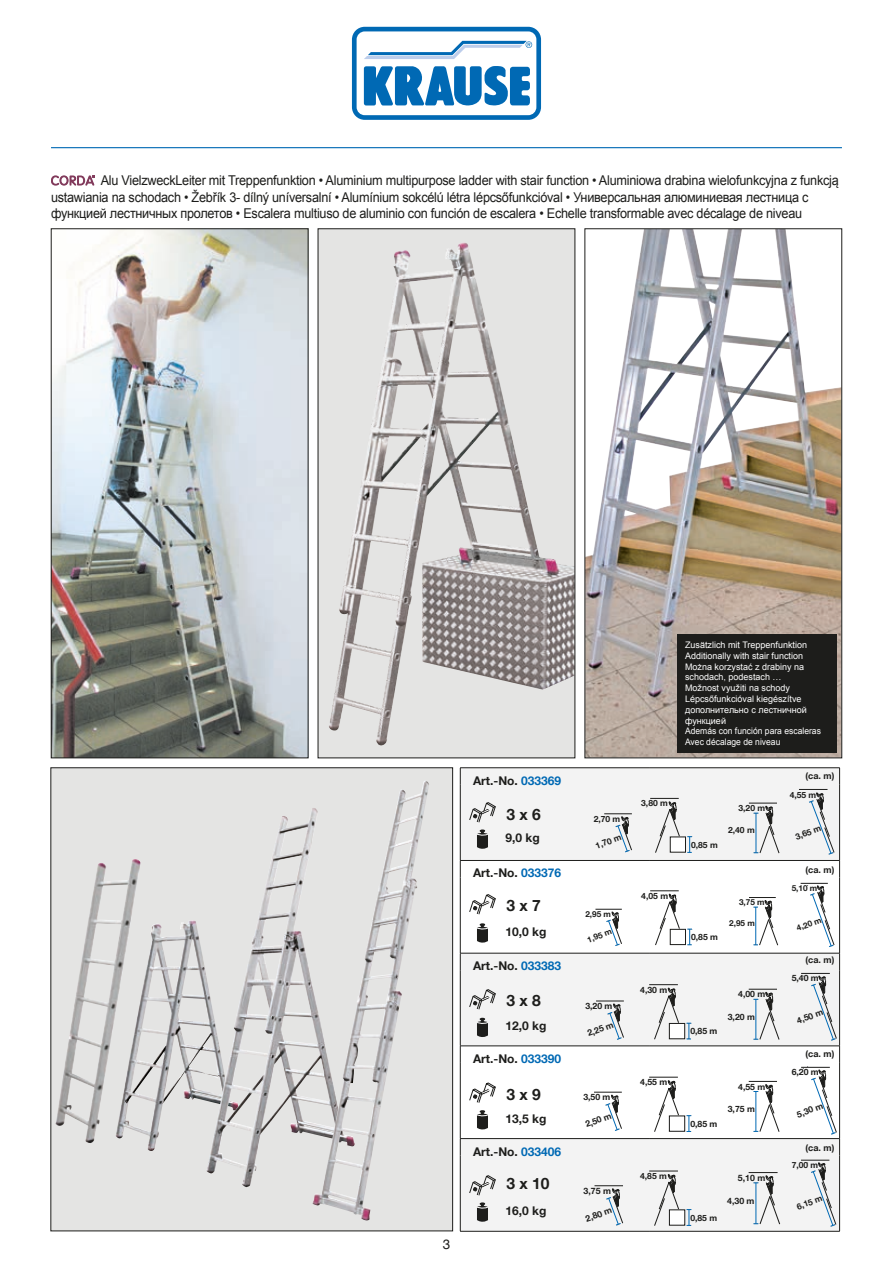
<style>
.page{position:relative;width:893px;height:1263px;background:#fff}
.page>*{position:absolute;margin:0;border:0;box-sizing:border-box;transform-origin:0 0}
.t1{font:700 15.6px "Helvetica Neue LT";color:#1d1d1b}
.t2{font:13.5px/16.2px "Arial";letter-spacing:-.02em;color:#1d1d1b;scale:.94 1}
.t3{font:13.5px "Helvetica Neue LT";color:#1d1d1b}
.t4{font:700 12px "Helvetica Neue LT";color:#1d1d1b}
.t5{font:9px/10.8px "Arial";color:#fff}
.t6{font:700 9px "Helvetica Neue LT";color:#1d1d1b}
.t7{font:700 8.7px "Helvetica Neue LT";color:#1d1d1b}
.t8{font:700 8.55px "Helvetica Neue LT";color:#1d1d1b}
.t9{font:700 8.4px "Helvetica Neue LT";color:#1d1d1b}
.t10{font:700 8.25px "Helvetica Neue LT";color:#1d1d1b}
.s1{color:#0069b4}
</style>
<div class="page">
<hr style="left:51px;top:147px;width:791px;height:1px;background:#0069b4">
<svg style="left:352px;top:27px;width:189px;height:93px"></svg>
<div style="left:461px;top:768px;width:378px;height:463px;background:#f3f3f3"></div>
<svg style="left:461px;top:861px;width:378px;height:277px"></svg>
<hr style="left:460px;top:767px;width:190px;height:1px;background:#1d1d1b">
<svg style="left:460px;top:768px;width:1px;height:17px"></svg>
<hr style="left:650px;top:767px;width:190px;height:1px;background:#1d1d1b">
<hr style="left:460px;top:785px;width:1px;height:75px;background:#1d1d1b">
<hr style="left:839px;top:785px;width:1px;height:75px;background:#1d1d1b">
<hr style="left:460px;top:860px;width:190px;height:1px;background:#1d1d1b">
<svg style="left:460px;top:861px;width:1px;height:16px"></svg>
<hr style="left:650px;top:860px;width:190px;height:1px;background:#1d1d1b">
<svg style="left:839px;top:861px;width:1px;height:16px"></svg>
<hr style="left:460px;top:877px;width:1px;height:76px;background:#1d1d1b">
<hr style="left:839px;top:877px;width:1px;height:76px;background:#1d1d1b">
<hr style="left:460px;top:953px;width:190px;height:1px;background:#1d1d1b">
<svg style="left:460px;top:953px;width:1px;height:17px"></svg>
<hr style="left:650px;top:953px;width:190px;height:1px;background:#1d1d1b">
<hr style="left:460px;top:970px;width:1px;height:76px;background:#1d1d1b">
<hr style="left:460px;top:1045px;width:190px;height:1px;background:#1d1d1b">
<svg style="left:460px;top:1046px;width:1px;height:17px"></svg>
<hr style="left:650px;top:1045px;width:190px;height:1px;background:#1d1d1b">
<hr style="left:460px;top:1063px;width:1px;height:75px;background:#1d1d1b">
<hr style="left:460px;top:1138px;width:190px;height:1px;background:#1d1d1b">
<svg style="left:460px;top:1139px;width:1px;height:16px"></svg>
<hr style="left:650px;top:1138px;width:190px;height:1px;background:#1d1d1b">
<hr style="left:460px;top:1155px;width:1px;height:76px;background:#1d1d1b">
<hr style="left:839px;top:1155px;width:1px;height:76px;background:#1d1d1b">
<hr style="left:460px;top:1231px;width:190px;height:1px;background:#1d1d1b">
<hr style="left:650px;top:1231px;width:190px;height:1px;background:#1d1d1b">
<svg style="left:476px;top:829px;width:13px;height:20px"></svg>
<svg style="left:476px;top:923px;width:13px;height:19px"></svg>
<svg style="left:476px;top:1018px;width:13px;height:19px"></svg>
<svg style="left:476px;top:1110px;width:13px;height:19px"></svg>
<svg style="left:476px;top:1202px;width:13px;height:20px"></svg>
<svg style="left:469px;top:1175px;width:27px;height:21px"></svg>
<svg style="left:469px;top:1082px;width:27px;height:21px"></svg>
<svg style="left:469px;top:989px;width:27px;height:21px"></svg>
<svg style="left:469px;top:894px;width:27px;height:21px"></svg>
<svg style="left:469px;top:802px;width:27px;height:21px"></svg>
<svg style="left:584px;top:228px;width:258px;height:530px"></svg>
<div style="left:50px;top:767px;width:403px;height:464px;background:#e4e4e3"></div>
<img style="left:53px;top:231px;width:253px;height:525px">
<div style="left:51px;top:229px;width:257px;height:529px;border:1px solid #1d1d1b"></div>
<img style="left:56px;top:859px;width:84px;height:285px">
<div style="left:677px;top:634px;width:160px;height:119px;background:#1d1d1b"></div>
<svg style="left:604px;top:813px;width:29px;height:39px"></svg>
<svg style="left:749px;top:803px;width:31px;height:51px"></svg>
<svg style="left:51px;top:175px;width:44px;height:10px"></svg>
<svg style="left:799px;top:768px;width:41px;height:87px"></svg>
<svg style="left:650px;top:798px;width:31px;height:56px"></svg>
<svg style="left:687px;top:836px;width:5px;height:17px"></svg>
<div style="left:670px;top:837px;width:15px;height:15px;background:#fff"></div>
<div style="left:670px;top:836px;width:16px;height:17px;border:1px solid #1d1d1b"></div>
<svg style="left:596px;top:1001px;width:29px;height:39px"></svg>
<svg style="left:595px;top:909px;width:28px;height:37px"></svg>
<svg style="left:594px;top:1092px;width:29px;height:39px"></svg>
<svg style="left:749px;top:989px;width:31px;height:52px"></svg>
<svg style="left:749px;top:1081px;width:31px;height:52px"></svg>
<svg style="left:749px;top:897px;width:30px;height:49px"></svg>
<svg style="left:649px;top:984px;width:31px;height:56px"></svg>
<svg style="left:687px;top:1023px;width:4px;height:17px"></svg>
<div style="left:669px;top:1023px;width:16px;height:16px;background:#fff"></div>
<div style="left:669px;top:1023px;width:16px;height:16px;border:1px solid #1d1d1b"></div>
<svg style="left:801px;top:883px;width:34px;height:64px"></svg>
<svg style="left:649px;top:1077px;width:31px;height:56px"></svg>
<svg style="left:687px;top:1115px;width:4px;height:17px"></svg>
<div style="left:669px;top:1116px;width:16px;height:15px;background:#fff"></div>
<div style="left:669px;top:1115px;width:16px;height:17px;border:1px solid #1d1d1b"></div>
<svg style="left:594px;top:1185px;width:30px;height:41px"></svg>
<svg style="left:749px;top:1172px;width:32px;height:53px"></svg>
<svg style="left:801px;top:953px;width:39px;height:274px"></svg>
<svg style="left:649px;top:1171px;width:31px;height:56px"></svg>
<svg style="left:687px;top:1209px;width:4px;height:17px"></svg>
<div style="left:669px;top:1210px;width:16px;height:15px;background:#fff"></div>
<div style="left:669px;top:1209px;width:16px;height:17px;border:1px solid #1d1d1b"></div>
<svg style="left:687px;top:929px;width:5px;height:16px"></svg>
<div style="left:670px;top:929px;width:15px;height:15px;background:#fff"></div>
<div style="left:670px;top:929px;width:16px;height:16px;border:1px solid #1d1d1b"></div>
<svg style="left:650px;top:890px;width:31px;height:56px"></svg>
<svg style="left:318px;top:228px;width:257px;height:530px;background:#cfcdcd"></svg>
<img style="left:116px;top:920px;width:90px;height:231px">
<img style="left:206px;top:808px;width:106px;height:379px">
<img style="left:312px;top:781px;width:117px;height:440px">
<p class="t2" style="left:51px;top:173px;width:839px;text-indent:50px">Alu VielzweckLeiter mit Treppenfunktion • Aluminium multipurpose ladder with stair function • Aluminiowa drabina wielofunkcyjna z funkcją ustawiania na schodach • Žebřík 3- dílný uníversalní • Alumínium sokcélú létra lépcsőfunkcióval • Универсальная алюминиевая лестница с функцией лестничных пролетов • Escalera multiuso de aluminio con función de escalera • Echelle transformable avec décalage de niveau</p>
<p class="t3" style="left:443px;top:1236px;width:9px">3</p>
<p class="t4" style="left:473px;top:773px;width:90px">Art.-No. <span class="s1">033369</span></p>
<p class="t1" style="left:506px;top:804px;width:36px">3 x 6</p>
<p class="t4" style="left:505px;top:830px;width:36px">9,0 kg</p>
<p class="t4" style="left:473px;top:866px;width:90px">Art.-No. <span class="s1">033376</span></p>
<p class="t1" style="left:506px;top:895px;width:36px">3 x 7</p>
<p class="t4" style="left:505px;top:924px;width:42px">10,0 kg</p>
<p class="t4" style="left:473px;top:958px;width:90px">Art.-No. <span class="s1">033383</span></p>
<p class="t1" style="left:506px;top:991px;width:36px">3 x 8</p>
<p class="t4" style="left:505px;top:1019px;width:42px">12,0 kg</p>
<p class="t4" style="left:473px;top:1051px;width:90px">Art.-No. <span class="s1">033390</span></p>
<p class="t1" style="left:506px;top:1084px;width:36px">3 x 9</p>
<p class="t4" style="left:505px;top:1111px;width:42px">13,5 kg</p>
<p class="t4" style="left:473px;top:1144px;width:90px">Art.-No. <span class="s1">033406</span></p>
<p class="t1" style="left:506px;top:1174px;width:45px">3 x 10</p>
<p class="t4" style="left:505px;top:1203px;width:42px">16,0 kg</p>
<p class="t8" style="left:594px;top:813px;width:28px">2,70 m</p>
<p class="t8" style="left:594px;top:841px;width:28px;rotate:-20deg">1,70 m</p>
<p class="t10" style="left:585px;top:909px;width:27px">2,95 m</p>
<p class="t10" style="left:586px;top:935px;width:27px;rotate:-20deg">1,95 m</p>
<p class="t7" style="left:585px;top:1001px;width:29px">3,20 m</p>
<p class="t7" style="left:586px;top:1028px;width:29px;rotate:-20deg">2,25 m</p>
<p class="t7" style="left:583px;top:1092px;width:29px">3,50 m</p>
<p class="t7" style="left:584px;top:1119px;width:29px;rotate:-20deg">2,50 m</p>
<p class="t7" style="left:584px;top:1185px;width:29px">3,75 m</p>
<p class="t7" style="left:584px;top:1214px;width:29px;rotate:-20deg">2,80 m</p>
<p class="t5" style="left:685px;top:639px;width:137px">Zusätzlich mit Treppenfunktion<br>Additionally with stair function<br>Można korzystać z drabiny na schodach, podestach …<br>Možnost využiti na schody<br>Lépcsőfunkcióval kiegészítve дополнительно с лестничной функцией<br>Además con función para escaleras<br>Avec décalage de niveau</p>
<p class="t6" style="left:806px;top:770px;width:30px">(ca. m)</p>
<p class="t8" style="left:641px;top:798px;width:28px">3,80 m</p>
<p class="t8" style="left:691px;top:839px;width:28px">0,85 m</p>
<p class="t8" style="left:738px;top:803px;width:28px">3,20 m</p>
<p class="t8" style="left:728px;top:825px;width:28px">2,40 m</p>
<p class="t8" style="left:790px;top:790px;width:28px">4,55 m</p>
<p class="t8" style="left:794px;top:832px;width:28px;rotate:-20deg">3,65 m</p>
<p class="t6" style="left:806px;top:864px;width:30px">(ca. m)</p>
<p class="t8" style="left:641px;top:890px;width:28px">4,05 m</p>
<p class="t10" style="left:739px;top:897px;width:27px">3,75 m</p>
<p class="t10" style="left:729px;top:918px;width:27px">2,95 m</p>
<p class="t10" style="left:792px;top:883px;width:27px">5,10 m</p>
<p class="t10" style="left:795px;top:923px;width:27px;rotate:-20deg">4,20 m</p>
<p class="t8" style="left:691px;top:932px;width:28px">0,85 m</p>
<p class="t6" style="left:806px;top:954px;width:30px">(ca. m)</p>
<p class="t7" style="left:640px;top:984px;width:29px">4,30 m</p>
<p class="t7" style="left:738px;top:989px;width:29px">4,00 m</p>
<p class="t7" style="left:728px;top:1011px;width:29px">3,20 m</p>
<p class="t7" style="left:792px;top:973px;width:29px">5,40 m</p>
<p class="t7" style="left:795px;top:1016px;width:29px;rotate:-20deg">4,50 m</p>
<p class="t7" style="left:690px;top:1026px;width:29px">0,85 m</p>
<p class="t6" style="left:806px;top:1048px;width:30px">(ca. m)</p>
<p class="t7" style="left:640px;top:1076px;width:29px">4,55 m</p>
<p class="t7" style="left:738px;top:1081px;width:29px">4,55 m</p>
<p class="t7" style="left:728px;top:1103px;width:29px">3,75 m</p>
<p class="t7" style="left:792px;top:1067px;width:29px">6,20 m</p>
<p class="t7" style="left:795px;top:1109px;width:29px;rotate:-20deg">5,30 m</p>
<p class="t7" style="left:690px;top:1118px;width:29px">0,85 m</p>
<p class="t6" style="left:806px;top:1142px;width:30px">(ca. m)</p>
<p class="t8" style="left:640px;top:1170px;width:28px">4,85 m</p>
<p class="t7" style="left:738px;top:1172px;width:29px">5,10 m</p>
<p class="t7" style="left:727px;top:1195px;width:29px">4,30 m</p>
<p class="t9" style="left:792px;top:1160px;width:28px">7,00 m</p>
<p class="t9" style="left:795px;top:1202px;width:28px;rotate:-20deg">6,15 m</p>
<p class="t8" style="left:690px;top:1212px;width:28px">0,85 m</p>
</div>
